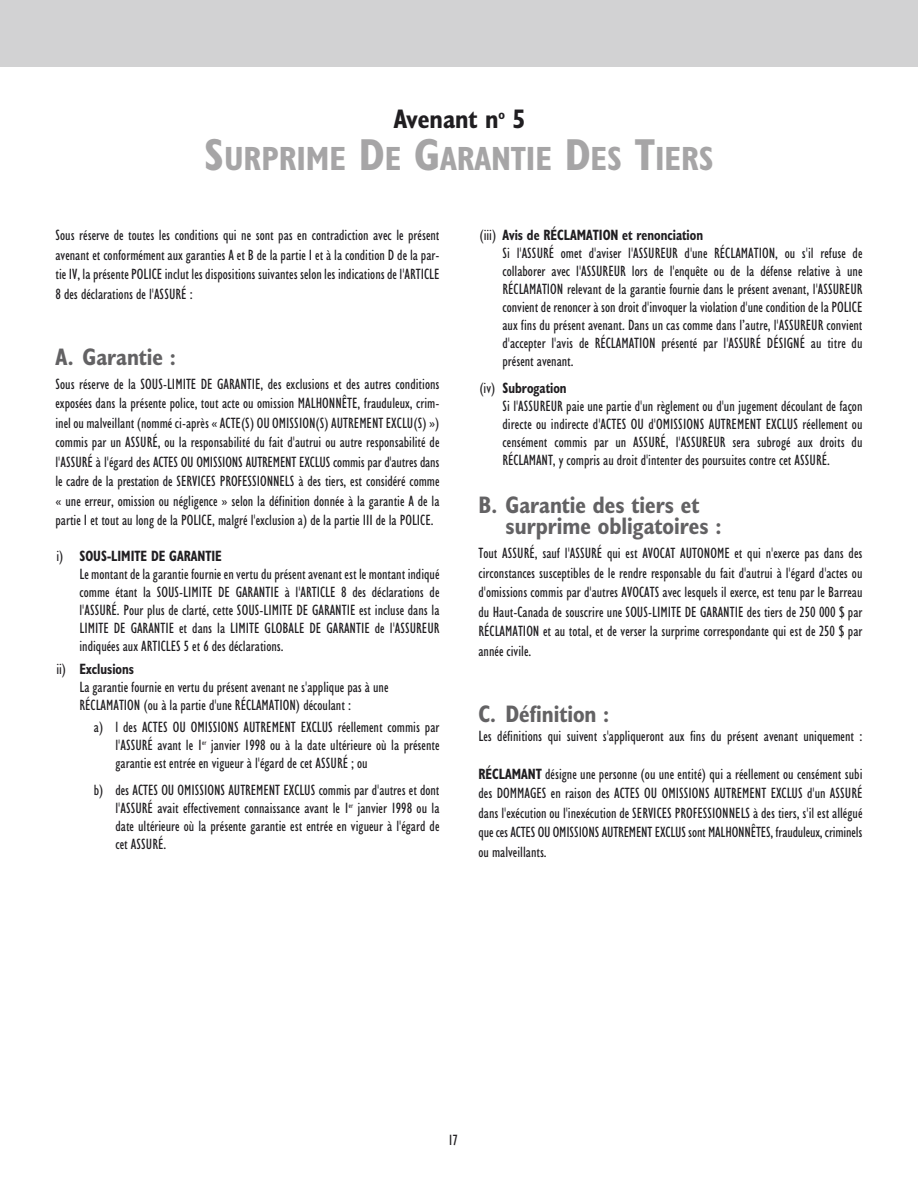
<style>
.page{position:relative;width:918px;height:1188px;background:#fff}
.page>*{position:absolute;margin:0;border:0;box-sizing:border-box;transform-origin:0 0}
.t1{font:700 condensed 33.75px "Humanist 521 BT";color:#a6a5a6}
.t2{font:700 condensed 27px "Humanist 521 BT";color:#201e21}
.t3{font:700 condensed 24px/21px "Humanist 521 BT";color:#636264}
.t4{font:condensed 15px/18px "Humanist 521 BT";color:#201e21;text-align:justify}
.s1{font-size:45px}
.s2{font-weight:700}
</style>
<div class="page">
<div style="left:0;top:0;width:918px;height:67px;background:#d2d2d3"></div>
<h2 class="t2" style="left:394px;top:109px;width:133px">Avenant n<sup>o</sup> 5</h2>
<h1 class="t1" style="left:204px;top:147px;width:511px"><span class="s1">S</span>URPRIME <span class="s1">D</span>E <span class="s1">G</span>ARANTIE <span class="s1">D</span>ES <span class="s1">T</span>IERS</h1>
<p class="t4" style="left:55px;top:227px;width:386px;line-height:19.5px">Sous réserve de toutes les conditions qui ne sont pas en contradiction avec le présent avenant et conformément aux garanties A et B de la partie I et à la condition D de la par&shy;tie IV, la présente POLICE inclut les dispositions suivantes selon les indications de l'ARTICLE 8 des déclarations de l'ASSURÉ :</p>
<h3 class="t3" style="left:56px;top:349px;width:122px">A. Garantie :</h3>
<p class="t4" style="left:55px;top:375px;width:386px;line-height:19.5px">Sous réserve de la SOUS-LIMITE DE GARANTIE, des exclusions et des autres conditions exposées dans la présente police, tout acte ou omission MALHONNÊTE, frauduleux, crim&shy;inel ou malveillant (nommé ci-après « ACTE(S) OU OMISSION(S) AUTREMENT EXCLU(S) ») commis par un ASSURÉ, ou la responsabilité du fait d'autrui ou autre responsabilité de l'ASSURÉ à l'égard des ACTES OU OMISSIONS AUTREMENT EXCLUS commis par d'autres dans le cadre de la prestation de SERVICES PROFESSIONNELS à des tiers, est considéré comme « une erreur, omission ou négligence » selon la définition donnée à la garantie A de la partie I et tout au long de la POLICE, malgré l'exclusion a) de la partie III de la POLICE.</p>
<p class="t4" style="left:79px;top:549px;width:362px;text-align:left;text-indent:-23px">i) <span class="s2">SOUS-LIMITE DE GARANTIE<br></span>Le montant de la garantie fournie en vertu du présent avenant est le montant indiqué comme étant la SOUS-LIMITE DE GARANTIE à l'ARTICLE 8 des déclarations de l'ASSURÉ. Pour plus de clarté, cette SOUS-LIMITE DE GARANTIE est incluse dans la LIMITE DE GARANTIE et dans la LIMITE GLOBALE DE GARANTIE de l'ASSUREUR indiquées aux ARTICLES 5 et 6 des déclarations.</p>
<p class="t4" style="left:79px;top:661px;width:311px;text-align:left;text-indent:-23px">ii) <span class="s2">Exclusions<br></span>La garantie fournie en vertu du présent avenant ne s'applique pas à une<br>RÉCLAMATION (ou à la partie d'une RÉCLAMATION) découlant :</p>
<p class="t4" style="left:115px;top:720px;width:326px;text-indent:-22px">a) l des ACTES OU OMISSIONS AUTREMENT EXCLUS réellement commis par l'ASSURÉ avant le 1<sup>er</sup> janvier 1998 ou à la date ultérieure où la présente garantie est entrée en vigueur à l'égard de cet ASSURÉ ; ou</p>
<p class="t4" style="left:115px;top:783px;width:326px;text-indent:-22px">b) des ACTES OU OMISSIONS AUTREMENT EXCLUS commis par d'autres et dont l'ASSURÉ avait effectivement connaissance avant le 1<sup>er</sup> janvier 1998 ou la date ultérieure où la présente garantie est entrée en vigueur à l'égard de cet ASSURÉ.</p>
<p class="t4" style="left:502px;top:228px;width:362px;text-align:left;text-indent:-23px">(iii) <span class="s2">Avis de RÉCLAMATION et renonciation<br></span>Si l'ASSURÉ omet d'aviser l'ASSUREUR d'une RÉCLAMATION, ou s'il refuse de collaborer avec l'ASSUREUR lors de l'enquête ou de la défense relative à une RÉCLAMATION relevant de la garantie fournie dans le présent avenant, l'ASSUREUR convient de renoncer à son droit d'invoquer la violation d'une condition de la POLICE aux fins du présent avenant. Dans un cas comme dans l’autre, l'ASSUREUR convient d'accepter l'avis de RÉCLAMATION présenté par l'ASSURÉ DÉSIGNÉ au titre du présent avenant.</p>
<p class="t4" style="left:502px;top:381px;width:362px;text-align:left;text-indent:-23px">(iv) <span class="s2">Subrogation<br></span>Si l'ASSUREUR paie une partie d'un règlement ou d'un jugement découlant de façon directe ou indirecte d'ACTES OU d'OMISSIONS AUTREMENT EXCLUS réellement ou censément commis par un ASSURÉ, l'ASSUREUR sera subrogé aux droits du RÉCLAMANT, y compris au droit d'intenter des poursuites contre cet ASSURÉ.</p>
<h3 class="t3" style="left:505px;top:497px;width:218px;text-indent:-27px">B. Garantie des tiers et surprime obligatoires :</h3>
<p class="t4" style="left:478px;top:545px;width:385px;line-height:19.5px">Tout ASSURÉ, sauf l'ASSURÉ qui est AVOCAT AUTONOME et qui n'exerce pas dans des circonstances susceptibles de le rendre responsable du fait d'autrui à l'égard d'actes ou d'omissions commis par d'autres AVOCATS avec lesquels il exerce, est tenu par le Barreau du Haut-Canada de souscrire une SOUS-LIMITE DE GARANTIE des tiers de 250 000 $ par RÉCLAMATION et au total, et de verser la surprime correspondante qui est de 250 $ par année civile.</p>
<h3 class="t3" style="left:478px;top:706px;width:132px">C. Définition :</h3>
<p class="t4" style="left:478px;top:729px;width:385px">Les définitions qui suivent s'appliqueront aux fins du présent avenant uniquement :</p>
<p class="t4" style="left:478px;top:765px;width:386px;line-height:19.5px"><span class="s2">RÉCLAMANT</span> désigne une personne (ou une entité) qui a réellement ou censément subi des DOMMAGES en raison des ACTES OU OMISSIONS AUTREMENT EXCLUS d'un ASSURÉ dans l'exécution ou l'inexécution de SERVICES PROFESSIONNELS à des tiers, s'il est allégué que ces ACTES OU OMISSIONS AUTREMENT EXCLUS sont MALHONNÊTES, frauduleux, criminels ou malveillants.</p>
<p class="t4" style="left:448px;top:1133px;width:11px">17</p>
</div>
